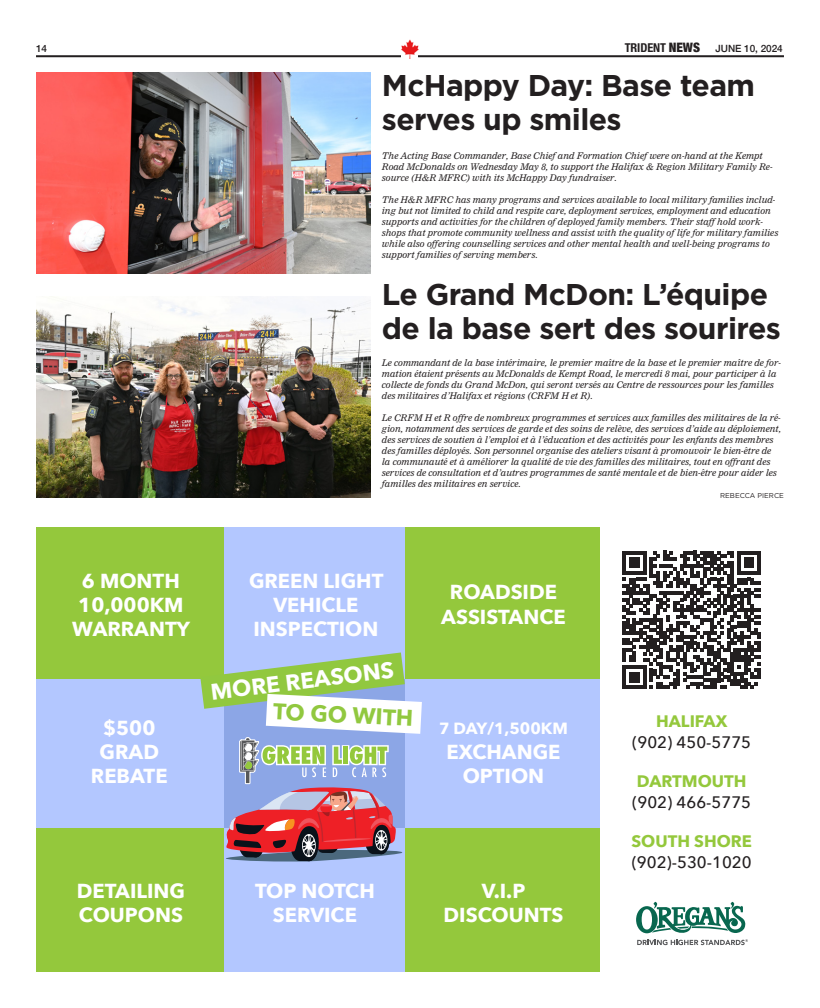
<style>
.page{position:relative;width:820px;height:1008px;background:#fff}
.page>*{position:absolute;margin:0;border:0;box-sizing:border-box;transform-origin:0 0}
.Headlines{font:700 30px/34px "Gotham";letter-spacing:-.02em;color:#231f20}
.t1{font:700 22.6px "Avenir Next";color:#fff}
.t2{font:700 22.6px "Avenir Next";color:#91c83f}
.t3{font:700 20.2px/24.3px "Avenir Next";color:#fff;text-align:center}
.t4{font:500 16.6px/20.4px "Avenir Next";color:#231f20}
.t5{font:700 16.2px "Avenir Next";color:#fff}
.t6{font:500 10px "Helvetica Neue";letter-spacing:-.005em;color:#231f20}
.Cutline{font:italic 9px/11px "Nimrod";color:#231f20}
.Cutline_credit{font:7px "Gotham";color:#231f20}
.s1{font-family:"Helvetica Neue LT Std";font-weight:700;font-stretch:condensed;font-size:12.2px}
.s2{font-weight:900;font-stretch:condensed;font-size:13px}
.s3{font-weight:700;color:#94c83c}
</style>
<div class="page">
<hr style="left:36px;top:55px;width:747px;height:2px;background:#231f20">
<img style="left:399px;top:39px;width:22px;height:20px">
<div style="left:36px;top:527px;width:188px;height:152px;background:#94c83c"></div>
<div style="left:36px;top:679px;width:188px;height:150px;background:#b3c7ff"></div>
<div style="left:36px;top:829px;width:188px;height:143px;background:#94c83c"></div>
<div style="left:404px;top:527px;width:195px;height:152px;background:#94c83c"></div>
<div style="left:404px;top:679px;width:195px;height:150px;background:#b3c7ff"></div>
<div style="left:404px;top:829px;width:195px;height:143px;background:#94c83c"></div>
<div style="left:224px;top:527px;width:180px;height:152px;background:#b3c7ff"></div>
<div style="left:224px;top:829px;width:180px;height:143px;background:#b3c7ff"></div>
<svg style="left:622px;top:551px;width:138px;height:138px"></svg>
<svg style="left:200px;top:652px;width:222px;height:210px"></svg>
<svg style="left:636px;top:902px;width:111px;height:43px"></svg>
<img style="left:36px;top:72px;width:334px;height:202px">
<img style="left:36px;top:296px;width:334px;height:201px">
<p class="t6" style="left:36px;top:41px;width:13px">14</p>
<p class="t6" style="left:624px;top:40px;width:160px"><span class="s1">TRIDENT</span> <span class="s2">NEWS</span> JUNE 10, 2024</p>
<p class="Headlines" style="left:382px;top:68px;width:374px">McHappy Day: Base team serves up smiles</p>
<p class="Cutline" style="left:382px;top:151px;width:392px">The Acting Base Commander, Base Chief and Formation Chief were on-hand at the Kempt<br>Road McDonalds on Wednesday May 8, to support the Halifax &amp; Region Military Family Re&shy;source (H&amp;R MFRC) with its McHappy Day fundraiser.</p>
<p class="Cutline" style="left:382px;top:195px;width:398px">The H&amp;R MFRC has many programs and services available to local military families includ&shy;ing but not limited to child and respite care, deployment services, employment and education supports and activities for the children of deployed family members. Their staff hold work&shy;shops that promote community wellness and assist with the quality of life for military families while also offering counselling services and other mental health and well-being programs to support families of serving members.</p>
<p class="Headlines" style="left:382px;top:277px;width:400px">Le Grand McDon: L’équipe de la base sert des sourires</p>
<p class="Cutline" style="left:382px;top:357px;width:400px">Le commandant de la base intérimaire, le premier maître de la base et le premier maître de for&shy;mation étaient présents au McDonalds de Kempt Road, le mercredi 8 mai, pour participer à la collecte de fonds du Grand McDon, qui seront versés au Centre de ressources pour les familles des militaires d’Halifax et régions (CRFM H et R).</p>
<p class="Cutline" style="left:382px;top:412px;width:400px">Le CRFM H et R offre de nombreux programmes et services aux familles des militaires de la ré&shy;gion, notamment des services de garde et des soins de relève, des services d’aide au déploiement, des services de soutien à l’emploi et à l’éducation et des activités pour les enfants des membres des familles déployés. Son personnel organise des ateliers visant à promouvoir le bien-être de la communauté et à améliorer la qualité de vie des familles des militaires, tout en offrant des services de consultation et d’autres programmes de santé mentale et de bien-être pour aider les familles des militaires en service.</p>
<p class="Cutline_credit" style="left:720px;top:491px;width:65px">REBECCA PIERCE</p>
<p class="t3" style="left:72px;top:568px;width:119px">6 MONTH<br>10,000KM<br>WARRANTY</p>
<p class="t3" style="left:249px;top:568px;width:136px">GREEN LIGHT<br>VEHICLE<br>INSPECTION</p>
<p class="t3" style="left:441px;top:580px;width:126px">ROADSIDE<br>ASSISTANCE</p>
<p class="t3" style="left:91px;top:715px;width:78px">$500<br>GRAD<br>REBATE</p>
<p class="t1" style="left:208px;top:673px;width:186px;rotate:-7deg">MORE REASONS</p>
<p class="t2" style="left:274px;top:691px;width:142px;rotate:3deg">TO GO WITH</p>
<p class="t5" style="left:439px;top:715px;width:130px">7 DAY/1,500KM</p>
<p class="t3" style="left:446px;top:739px;width:115px">EXCHANGE<br>OPTION</p>
<p class="t3" style="left:77px;top:879px;width:110px;text-align:left">DETAILING<br>COUPONS</p>
<p class="t3" style="left:255px;top:879px;width:121px">TOP NOTCH<br>SERVICE</p>
<p class="t3" style="left:443px;top:879px;width:121px">V.I.P<br>DISCOUNTS</p>
<p class="t4" style="left:632px;top:711px;width:120px;text-align:center"><span class="s3">HALIFAX<br></span>(902) 450-5775</p>
<p class="t4" style="left:632px;top:771px;width:120px"><span class="s3">DARTMOUTH </span>(902) 466-5775</p>
<p class="t4" style="left:631px;top:831px;width:122px"><span class="s3">SOUTH SHORE </span>(902)-530-1020</p>
</div>
